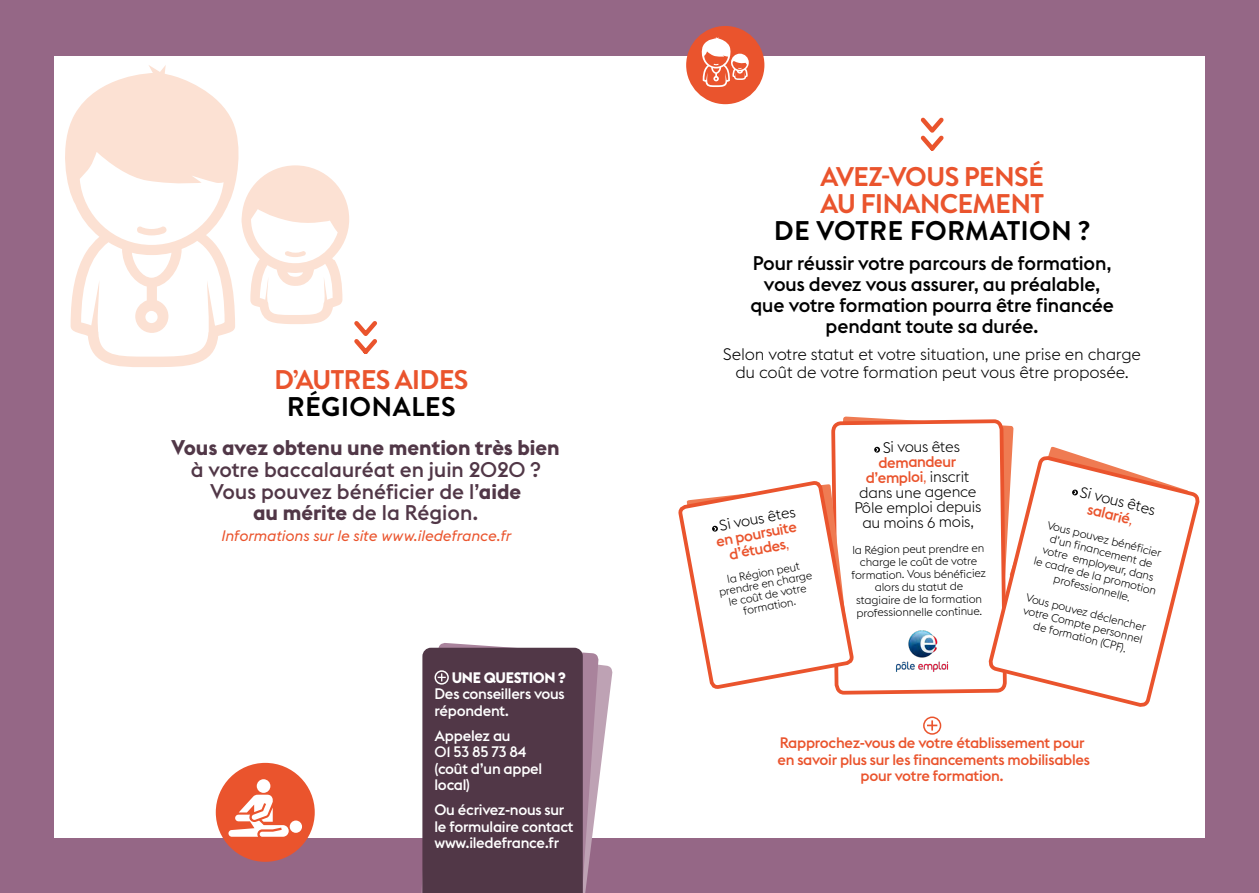
<style>
.page{position:relative;width:1259px;height:893px;background:#956786}
.page>*{position:absolute;margin:0;border:0;box-sizing:border-box;transform-origin:0 0}
.t1{font:700 27px/27px "Brandon Grotesque";letter-spacing:-.03em;color:#ea542d}
.t2{font:700 27px "Brandon Grotesque";letter-spacing:.01em;color:#000}
.t3{font:500 21px/21.8px "Euclid Flex";color:#513747;text-align:center}
.t4{font:700 21px "Euclid Flex";color:#513747}
.t5{font:500 19.5px/21px "Euclid Flex";letter-spacing:-.01em;color:#000;text-align:center}
.t6{font:300 16.5px/18px "Euclid Flex";letter-spacing:-.015em;color:#000;text-align:center}
.t7{font:300 15.15px/15.1px "Euclid Flex";color:#000;text-align:center}
.t8{font:500 15.15px/15.1px "Euclid Flex";color:#ea542d;text-align:center}
.t9{font:500 15px/16.5px "Euclid Flex";letter-spacing:-.02em;color:#fff}
.t10{font:500 15px/16.5px "Euclid Flex";letter-spacing:-.02em;color:#ea542d;text-align:center}
.t11{font:italic 15px "Euclid Flex";letter-spacing:.005em;color:#ea542d}
.t12{font:700 15px "Euclid Flex";letter-spacing:-.02em;color:#fff}
.t13{font:300 11.4px/12.6px "Euclid Flex";color:#000;text-align:center}
.s1{font-weight:700}
.s2{font-weight:300}
.s3{font-weight:500;color:#ea542d}
.s4{color:#ea542d}
</style>
<div class="page">
<div style="left:54px;top:56px;width:1151px;height:782px;background:#fff"></div>
<div style="left:216px;top:763px;width:99px;height:99px;background:#ea542d;border-radius:50%"></div>
<div style="left:257px;top:779px;width:13px;height:14px;background:#fff;border-radius:50%"></div>
<div style="left:290px;top:820px;width:12px;height:13px;background:#fff;border-radius:50%"></div>
<svg style="left:228px;top:795px;width:61px;height:42px"></svg>
<svg style="left:833px;top:731px;width:172px;height:162px"></svg>
<svg style="left:920px;top:117px;width:24px;height:34px"></svg>
<div style="left:923px;top:716px;width:18px;height:19px;border:2px solid #ea542d;border-radius:50%"></div>
<div style="left:686px;top:26px;width:78px;height:78px;background:#ea542d;border-radius:50%"></div>
<svg style="left:701px;top:37px;width:48px;height:50px"></svg>
<svg style="left:679px;top:416px;width:396px;height:315px"></svg>
<svg style="left:986px;top:454px;width:214px;height:255px"></svg>
<svg style="left:599px;top:664px;width:14px;height:229px"></svg>
<svg style="left:418px;top:643px;width:181px;height:250px"></svg>
<div style="left:422px;top:648px;width:161px;height:245px;background:#513747"></div>
<div style="left:434px;top:670px;width:15px;height:15px;border:2px solid #fff;border-radius:50%"></div>
<svg style="left:65px;top:65px;width:174px;height:302px"></svg>
<svg style="left:241px;top:165px;width:136px;height:189px"></svg>
<h1 class="t1" style="left:274px;top:366px;width:196px">D’AUTRES AIDES</h1>
<h1 class="t2" style="left:287px;top:388px;width:170px">RÉGIONALES</h1>
<h2 class="t4" style="left:171px;top:436px;width:390px">Vous avez obtenu une mention très bien</h2>
<h2 class="t3" style="left:191px;top:459px;width:351px">à votre baccalauréat en juin 2020 ?<br>Vous pouvez bénéficier de l’<span class="s1">aide<br>au mérite</span> de la Région.</h2>
<h3 class="t11" style="left:221px;top:527px;width:291px">Informations sur le site www.iledefrance.fr</h3>
<h3 class="t12" style="left:452px;top:668px;width:116px">UNE QUESTION ?</h3>
<h3 class="t9" style="left:434px;top:686px;width:132px">Des conseillers vous répondent.</h3>
<h3 class="t9" style="left:434px;top:727px;width:109px">Appelez au<br>01 53 85 73 84 (coût d’un appel local)</h3>
<h3 class="t9" style="left:434px;top:802px;width:141px">Ou écrivez-nous sur le formulaire contact www.iledefrance.fr</h3>
<h1 class="t1" style="left:820px;top:164px;width:225px">AVEZ-VOUS PENSÉ<br>AU FINANCEMENT</h1>
<h1 class="t2" style="left:774px;top:212px;width:318px">DE VOTRE FORMATION ?</h1>
<h3 class="t5" style="left:750px;top:253px;width:365px">Pour réussir votre parcours de formation, vous devez vous assurer, au préalable, que votre formation pourra être financée pendant toute sa durée.</h3>
<h3 class="t6" style="left:723px;top:346px;width:419px">Selon votre statut et votre situation, une prise en charge du coût de votre formation peut vous être proposée.</h3>
<h3 class="t7" style="left:718px;top:518px;width:79px;rotate:-10deg">Si vous êtes</h3>
<h3 class="t8" style="left:714px;top:534px;width:83px;rotate:-10deg">en poursuite d’études<span class="s2">,</span></h3>
<p class="t13" style="left:716px;top:576px;width:96px;line-height:11.4px;rotate:-11deg">la Région peut prendre en charge le coût de votre formation.</p>
<h3 class="t7" style="left:883px;top:440px;width:79px;rotate:-1deg">Si vous êtes</h3>
<h3 class="t7" style="left:853px;top:456px;width:129px;rotate:-1deg"><span class="s3">demandeur d’emploi</span><span class="s4">,</span> inscrit dans une agence<br>Pôle emploi depuis au moins 6 mois,</h3>
<p class="t13" style="left:851px;top:544px;width:136px;rotate:-1deg">la Région peut prendre en charge le coût de votre formation. Vous bénéficiez alors du statut de stagiaire de la formation professionnelle continue.</p>
<h3 class="t7" style="left:1082px;top:484px;width:79px;rotate:14deg">Si vous êtes <span class="s3">salarié</span><span class="s4">,</span></h3>
<p class="t13" style="left:1044px;top:518px;width:127px;rotate:14deg">Vous pouvez bénéficier d’un financement de votre employeur, dans le cadre de la promotion professionnelle.</p>
<p class="t13" style="left:1027px;top:591px;width:125px;rotate:14deg">Vous pouvez déclencher votre Compte personnel de formation (CPF).</p>
<h3 class="t10" style="left:777px;top:735px;width:314px">Rapprochez-vous de votre établissement pour en savoir plus sur les financements mobilisables pour votre formation.</h3>
</div>
